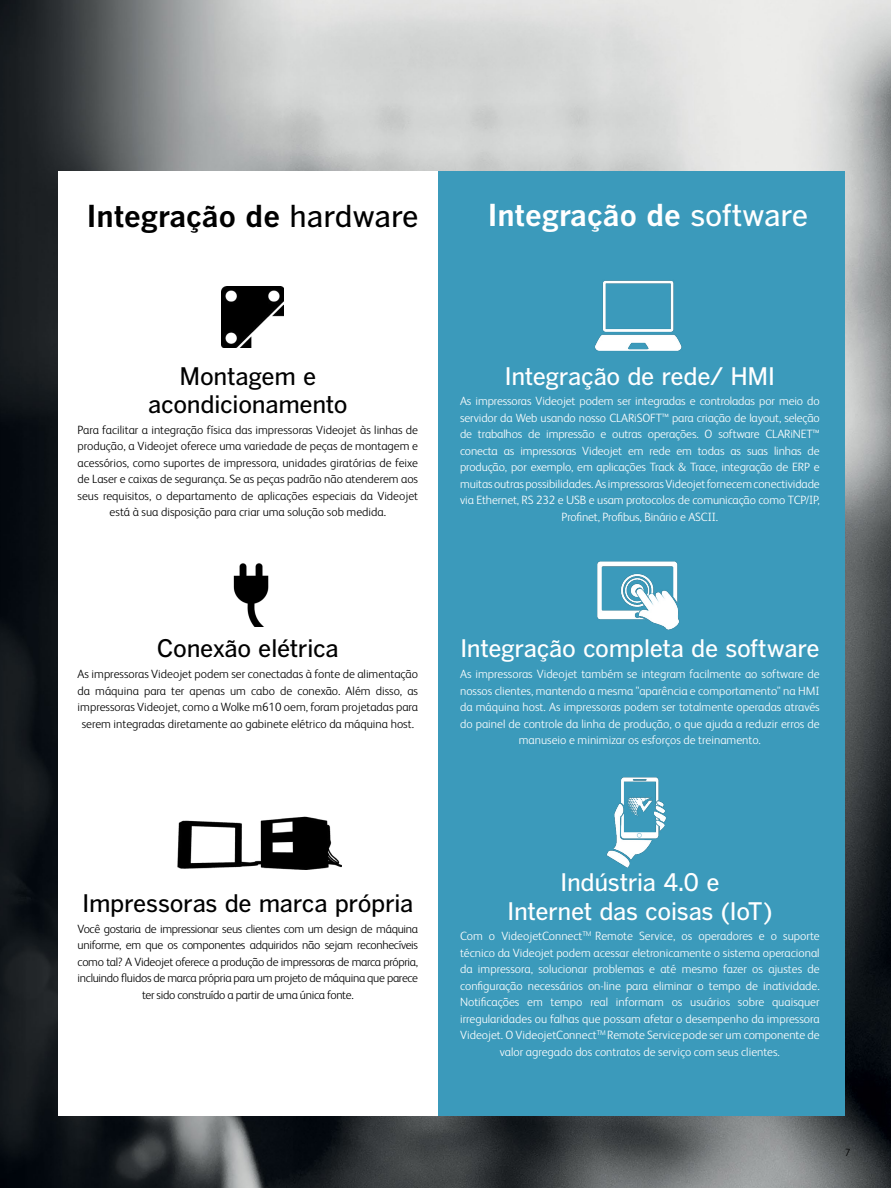
<style>
.page{position:relative;width:891px;height:1188px;background:#fff}
.page>*{position:absolute;margin:0;border:0;box-sizing:border-box;transform-origin:0 0}
.t1{font:700 30px "Benton Gothic";color:#fff}
.t2{font:700 30px "Benton Gothic";color:#000}
.t3{font:500 24px/28.5px "Benton Gothic";letter-spacing:-.015em;color:#fff;text-align:center}
.t4{font:500 24px/28.5px "Benton Gothic";letter-spacing:-.015em;color:#000;text-align:center}
.t5{font:300 12px/16.5px "FS Albert Pro";color:#fff;text-align:center}
.t6{font:300 12px/16.5px "FS Albert Pro";color:#000;text-align:center}
.t7{font:300 12px/16.5px "FS Albert Pro";letter-spacing:-.025em;color:#000;text-align:center}
.t8{font:300 10.5px "FS Albert Pro";color:#000}
.s1{font-weight:500}
</style>
<div class="page">
<img style="left:0;top:0;width:891px;height:1188px">
<div style="left:58px;top:171px;width:786px;height:945px;background:#fff"></div>
<div style="left:438px;top:171px;width:407px;height:945px;background:#3b9abb"></div>
<img style="left:606px;top:777px;width:60px;height:91px">
<img style="left:595px;top:280px;width:87px;height:71px">
<img style="left:597px;top:561px;width:82px;height:69px">
<img style="left:222px;top:286px;width:61px;height:61px">
<img style="left:233px;top:563px;width:36px;height:64px">
<img style="left:177px;top:816px;width:165px;height:53px">
<h1 class="t2" style="left:87px;top:198px;width:334px">Integração de <span class="s1">hardware</span></h1>
<h1 class="t1" style="left:488px;top:198px;width:322px">Integração de <span class="s1">software</span></h1>
<h2 class="t4" style="left:148px;top:362px;width:201px">Montagem e acondicionamento</h2>
<p class="t6" style="left:78px;top:421px;width:342px">Para facilitar a integração física das impressoras Videojet às linhas de produção, a Videojet oferece uma variedade de peças de montagem e acessórios, como suportes de impressora, unidades giratórias de feixe de Laser e caixas de segurança. Se as peças padrão não atenderem aos seus requisitos, o departamento de aplicações especiais da Videojet está à sua disposição para criar uma solução sob medida.</p>
<h2 class="t3" style="left:505px;top:362px;width:272px">Integração de rede/ HMI</h2>
<p class="t5" style="left:460px;top:392px;width:361px">As impressoras Videojet podem ser integradas e controladas por meio do servidor da Web usando nosso CLARiSOFT™ para criação de layout, seleção de trabalhos de impressão e outras operações. O software CLARiNET™ conecta as impressoras Videojet em rede em todas as suas linhas de produção, por exemplo, em aplicações Track &amp; Trace, integração de ERP e muitas outras possibilidades. As impressoras Videojet fornecem conectividade via Ethernet, RS 232 e USB e usam protocolos de comunicação como TCP/IP, Profinet, Profibus, Binário e ASCII.</p>
<h2 class="t4" style="left:157px;top:635px;width:184px">Conexão elétrica</h2>
<p class="t6" style="left:78px;top:665px;width:342px">As impressoras Videojet podem ser conectadas à fonte de alimentação da máquina para ter apenas um cabo de conexão. Além disso, as impressoras Videojet, como a Wolke m610 oem, foram projetadas para serem integradas diretamente ao gabinete elétrico da máquina host.</p>
<h2 class="t3" style="left:460px;top:635px;width:361px">Integração completa de software</h2>
<p class="t5" style="left:460px;top:665px;width:361px">As impressoras Videojet também se integram facilmente ao software de nossos clientes, mantendo a mesma "aparência e comportamento" na HMI da máquina host. As impressoras podem ser totalmente operadas através do painel de controle da linha de produção, o que ajuda a reduzir erros de manuseio e minimizar os esforços de treinamento.</p>
<h2 class="t4" style="left:82px;top:889px;width:333px">Impressoras de marca própria</h2>
<p class="t7" style="left:78px;top:919px;width:342px">Você gostaria de impressionar seus clientes com um design de máquina uniforme, em que os componentes adquiridos não sejam reconhecíveis como tal? A Videojet oferece a produção de impressoras de marca própria, incluindo fluidos de marca própria para um projeto de máquina que parece ter sido construído a partir de uma única fonte.</p>
<h2 class="t3" style="left:507px;top:869px;width:267px">Indústria 4.0 e<br>Internet das coisas (IoT)</h2>
<p class="t5" style="left:460px;top:927px;width:361px">Com o VideojetConnect<sup>TM</sup> Remote Service, os operadores e o suporte técnico da Videojet podem acessar eletronicamente o sistema operacional da impressora, solucionar problemas e até mesmo fazer os ajustes de configuração necessários on-line para eliminar o tempo de inatividade.<br>Notificações em tempo real informam os usuários sobre quaisquer irregularidades ou falhas que possam afetar o desempenho da impressora Videojet. O VideojetConnect<sup>TM</sup> Remote Servicepode ser um componente de valor agregado dos contratos de serviço com seus clientes.</p>
<p class="t8" style="left:845px;top:1145px;width:7px">7</p>
</div>
